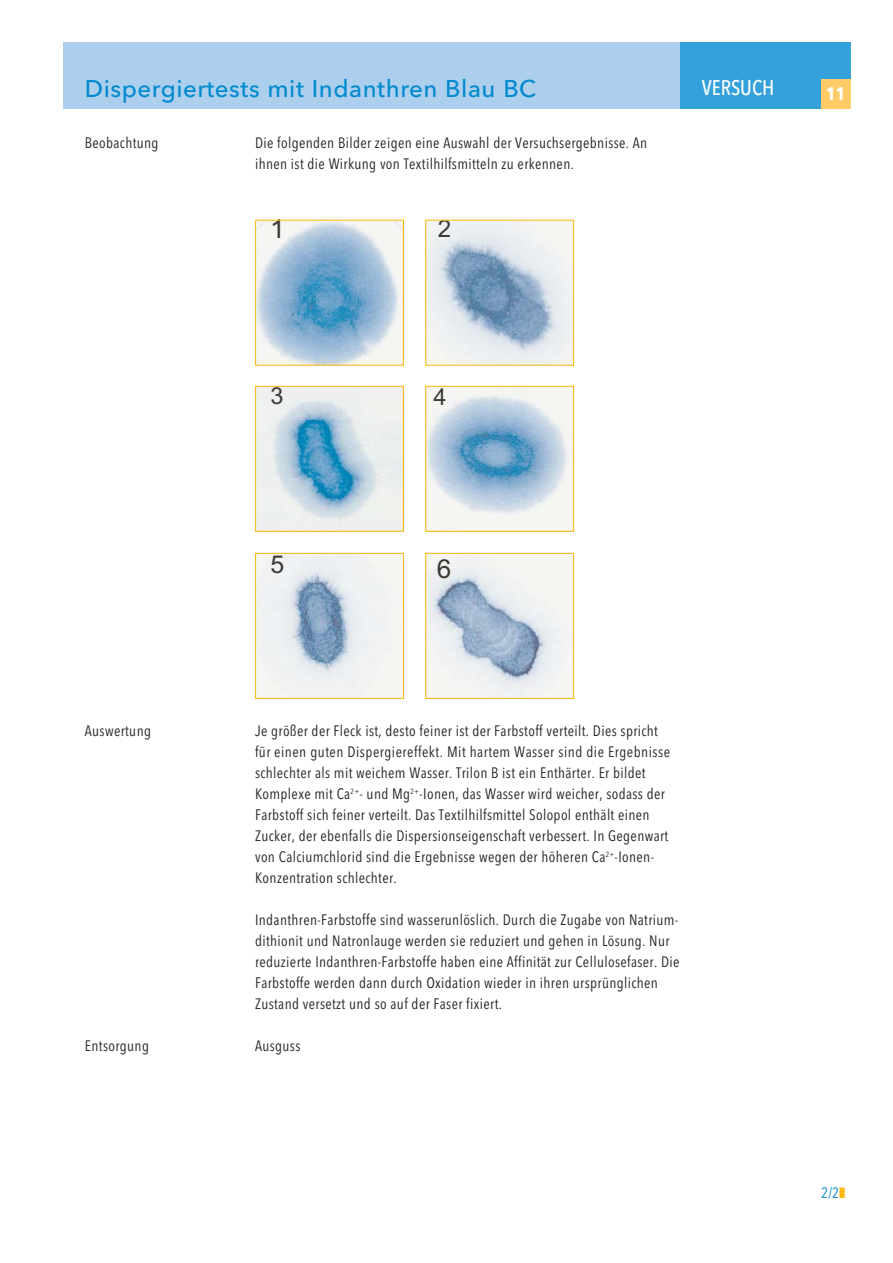
<style>
.page{position:relative;width:893px;height:1263px;background:#fff}
.page>*{position:absolute;margin:0;border:0;box-sizing:border-box;transform-origin:0 0}
.t1{font:26.4px "Arial";color:#3d3935}
.t2{font:26.25px "Arial";color:#3d3935}
.t3{font:24.6px "Arial";color:#3d3935}
.t4{font:24.15px "Arial";color:#3d3935}
.t5{font:500 24px "Avenir Next LT Pro";letter-spacing:.025em;color:#0089cf}
.t6{font:23.55px "Arial";color:#3d3935}
.t7{font:23.4px "Arial";color:#3d3935}
.t8{font:500 condensed 21px "Avenir Next LT Pro";color:#fff}
.t9{font:700 condensed 18px "Avenir Next LT Pro";color:#fff}
.t10{font:condensed 15px/21px "Avenir Next LT Pro";letter-spacing:.025em;color:#231f20}
.t11{font:condensed 15px "Avenir Next LT Pro";color:#0089cf}
.s1{color:#fdb813}
</style>
<div class="page">
<div style="left:64px;top:43px;width:786px;height:66px;background:#accfed"></div>
<div style="left:680px;top:43px;width:170px;height:66px;background:#34a1db"></div>
<div style="left:820px;top:79px;width:30px;height:30px;background:#ffcb66"></div>
<img style="left:257px;top:222px;width:145px;height:142px">
<div style="left:255px;top:220px;width:149px;height:146px;border:1px solid #fdb813"></div>
<img style="left:427px;top:222px;width:145px;height:142px">
<div style="left:425px;top:220px;width:149px;height:146px;border:1px solid #fdb813"></div>
<img style="left:257px;top:388px;width:145px;height:142px">
<div style="left:255px;top:386px;width:149px;height:146px;border:1px solid #fdb813"></div>
<img style="left:427px;top:388px;width:145px;height:142px">
<div style="left:425px;top:386px;width:149px;height:146px;border:1px solid #fdb813"></div>
<img style="left:257px;top:555px;width:145px;height:142px">
<div style="left:255px;top:553px;width:149px;height:146px;border:1px solid #fdb813"></div>
<img style="left:427px;top:555px;width:145px;height:142px">
<div style="left:425px;top:553px;width:149px;height:146px;border:1px solid #fdb813"></div>
<h3 class="t5" style="left:85px;top:78px;width:453px">Dispergiertests mit Indanthren Blau BC</h3>
<p class="t10" style="left:85px;top:133px;width:75px">Beobachtung</p>
<p class="t10" style="left:255px;top:133px;width:394px">Die folgenden Bilder zeigen eine Auswahl der Versuchsergebnisse. An ihnen ist die Wirkung von Textilhilfsmitteln zu erkennen.</p>
<h1 class="t1" style="left:270px;top:219px;width:16px">1</h1>
<h3 class="t4" style="left:438px;top:219px;width:15px">2</h3>
<h3 class="t8" style="left:701px;top:77px;width:74px">VERSUCH</h3>
<p class="t9" style="left:826px;top:86px;width:20px">11</p>
<h3 class="t6" style="left:270px;top:388px;width:15px">3</h3>
<h3 class="t7" style="left:433px;top:388px;width:15px">4</h3>
<h3 class="t3" style="left:270px;top:556px;width:15px">5</h3>
<h2 class="t2" style="left:436px;top:560px;width:16px">6</h2>
<p class="t10" style="left:85px;top:721px;width:68px">Auswertung</p>
<p class="t10" style="left:255px;top:721px;width:416px">Je größer der Fleck ist, desto feiner ist der Farbstoff verteilt. Dies spricht für einen guten Dispergiereffekt. Mit hartem Wasser sind die Ergebnisse schlechter als mit weichem Wasser. Trilon B ist ein Enthärter. Er bildet Komplexe mit Ca<sup>2+</sup>- und Mg<sup>2+</sup>-Ionen, das Wasser wird weicher, sodass der Farbstoff sich feiner verteilt. Das Textilhilfsmittel Solopol enthält einen Zucker, der ebenfalls die Dispersionseigenschaft verbessert. In Gegenwart von Calciumchlorid sind die Ergebnisse wegen der höheren Ca<sup>2+</sup>-Ionen-Konzentration schlechter.</p>
<p class="t10" style="left:255px;top:910px;width:426px">Indanthren-Farbstoffe sind wasserunlöslich. Durch die Zugabe von Natrium&shy;dithionit und Natronlauge werden sie reduziert und gehen in Lösung. Nur reduzierte Indanthren-Farbstoffe haben eine Affinität zur Cellulosefaser. Die Farbstoffe werden dann durch Oxidation wieder in ihren ursprünglichen Zustand versetzt und so auf der Faser fixiert.</p>
<p class="t10" style="left:85px;top:1036px;width:66px">Entsorgung</p>
<p class="t10" style="left:255px;top:1036px;width:47px">Ausguss</p>
<p class="t11" style="left:821px;top:1186px;width:26px">2/2<span class="s1">❚</span></p>
</div>
